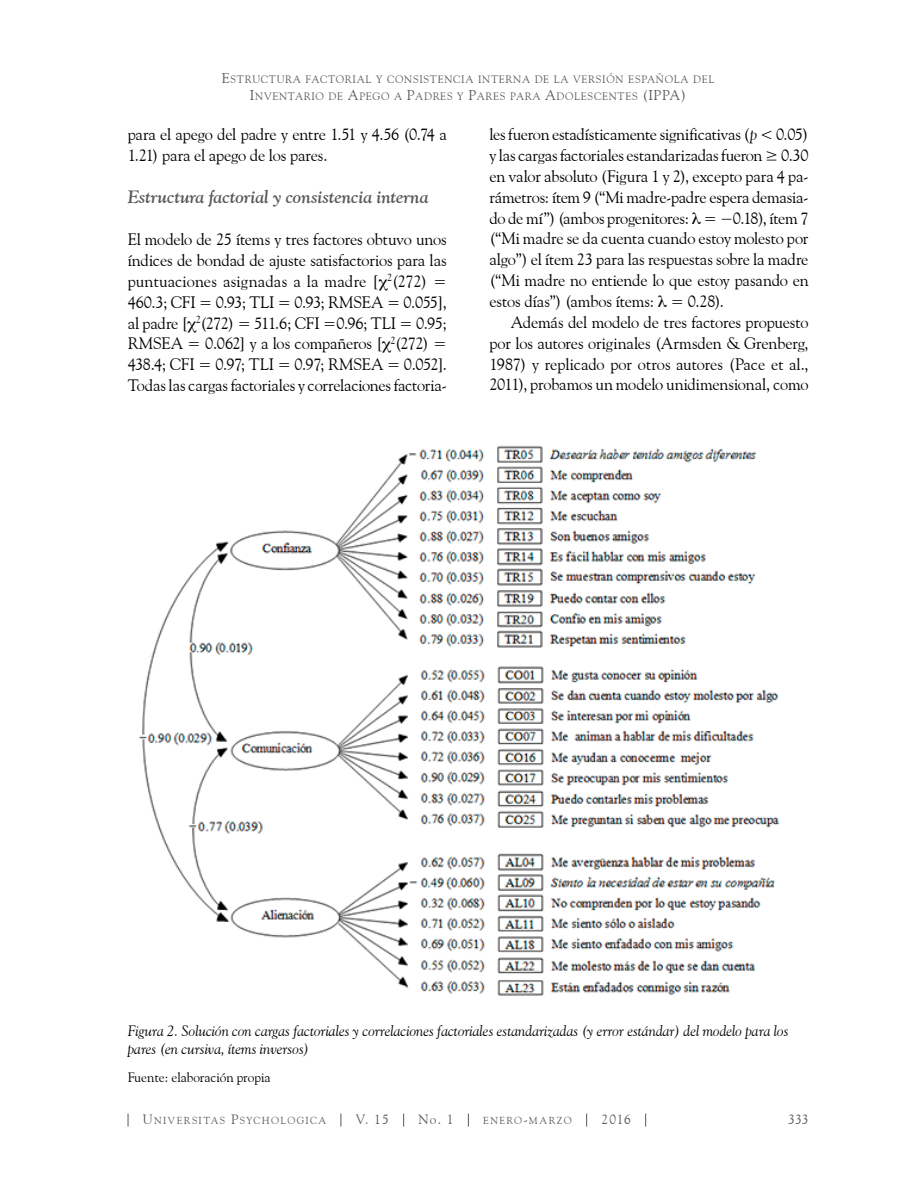
<style>
.page{position:relative;width:915px;height:1188px;background:#fff}
.page>*{position:absolute;margin:0;border:0;box-sizing:border-box;transform-origin:0 0}
.t1{font:italic 700 18px "Goudy Old Style BT";color:#58595b}
.t2{font:16.5px/20.9px "Goudy Old Style BT";letter-spacing:-.015em;color:#000;text-align:justify}
.t3{font:italic 15px/18px "Goudy Old Style BT";letter-spacing:-.005em;color:#000}
.t4{font:14.25px "Goudy Old Style BT";color:#58595b}
.t5{font:13.5px "Goudy Old Style BT";letter-spacing:-.005em;color:#000}
.t6{font:13.5px "Goudy Old Style BT";letter-spacing:.085em;color:#58595b}
.t7{font:13.5px "Goudy Old Style BT";color:#58595b}
.t8{font:10.65px/17.1px "Goudy Old Style BT";letter-spacing:.065em;color:#58595b}
.t9{font:10.2px "Goudy Old Style BT";letter-spacing:.14em;color:#58595b}
.s1{font-size:14.25px}
.s2{font-style:italic}
.s3{font-size:13.5px}
</style>
<div class="page">
<svg style="left:128px;top:1114px;width:1px;height:13px"></svg>
<svg style="left:340px;top:1114px;width:1px;height:13px"></svg>
<svg style="left:403px;top:1114px;width:1px;height:13px"></svg>
<svg style="left:468px;top:1114px;width:1px;height:13px"></svg>
<svg style="left:586px;top:1114px;width:1px;height:13px"></svg>
<svg style="left:645px;top:1114px;width:1px;height:13px"></svg>
<img style="left:138px;top:445px;width:642px;height:551px">
<p class="t8" style="left:250px;top:70px;width:466px;text-indent:-28px"><span class="s1">E</span>STRUCTURA FACTORIAL Y CONSISTENCIA INTERNA DE LA VERSIÓN ESPAÑOLA DEL<br><span class="s1">I</span>NVENTARIO DE <span class="s1">A</span>PEGO A <span class="s1">P</span>ADRES Y <span class="s1">P</span>ARES PARA <span class="s1">A</span>DOLESCENTES <span class="s1">(IPPA</span></p>
<p class="t4" style="left:680px;top:86px;width:7px">)</p>
<p class="t2" style="left:128px;top:124px;width:320px">para el apego del padre y entre 1.51 y 4.56 (0.74 a<br>1.21) para el apego de los pares.</p>
<p class="t1" style="left:128px;top:186px;width:302px">Estructura factorial y consistencia interna</p>
<p class="t2" style="left:128px;top:229px;width:320px">El modelo de 25 ítems y tres factores obtuvo unos índices de bondad de ajuste satisfactorios para las puntuaciones asignadas a la madre [ <sup>2</sup>(272) = 460.3; CFI = 0.93; TLI = 0.93; RMSEA = 0.055], al padre [ <sup>2</sup>(272) = 511.6; CFI =0.96; TLI = 0.95; RMSEA = 0.062] y a los compañeros [ <sup>2</sup>(272) = 438.4; CFI = 0.97; TLI = 0.97; RMSEA = 0.052].<br>Todas las cargas factoriales y correlaciones factoria-</p>
<p class="t2" style="left:489px;top:124px;width:320px">les fueron estadísticamente significativas (<span class="s2">p</span> &lt; 0.05) y las cargas factoriales estandarizadas fueron ≥ 0.30 en valor absoluto (Figura 1 y 2), excepto para 4 pa&shy;rámetros: ítem 9 (“Mi madre-padre espera demasia&shy;do de mí”) (ambos progenitores: = −0.18), ítem 7 (“Mi madre se da cuenta cuando estoy molesto por algo”) el ítem 23 para las respuestas sobre la madre (“Mi madre no entiende lo que estoy pasando en estos días”) (ambos ítems: = 0.28).</p>
<p class="t2" style="left:489px;top:311px;width:320px;text-indent:21px">Además del modelo de tres factores propuesto por los autores originales (Armsden &amp; Grenberg, 1987) y replicado por otros autores (Pace et al., 2011), probamos un modelo unidimensional, como</p>
<p class="t3" style="left:128px;top:1021px;width:662px">Figura 2. Solución con cargas factoriales y correlaciones factoriales estandarizadas (y error estándar) del modelo para los pares (en cursiva, ítems inversos)</p>
<p class="t5" style="left:128px;top:1069px;width:144px">Fuente: elaboración propia</p>
<p class="t9" style="left:143px;top:1114px;width:185px"><span class="s3">U</span>NIVERSITAS <span class="s3">P</span>SYCHOLOGICA</p>
<p class="t6" style="left:355px;top:1111px;width:35px">V. 15</p>
<p class="t6" style="left:418px;top:1111px;width:37px">No. 1</p>
<p class="t9" style="left:483px;top:1114px;width:90px">ENERO<span class="s3">-</span>MARZO</p>
<p class="t6" style="left:601px;top:1111px;width:31px">2016</p>
<p class="t7" style="left:787px;top:1111px;width:22px">333</p>
</div>
